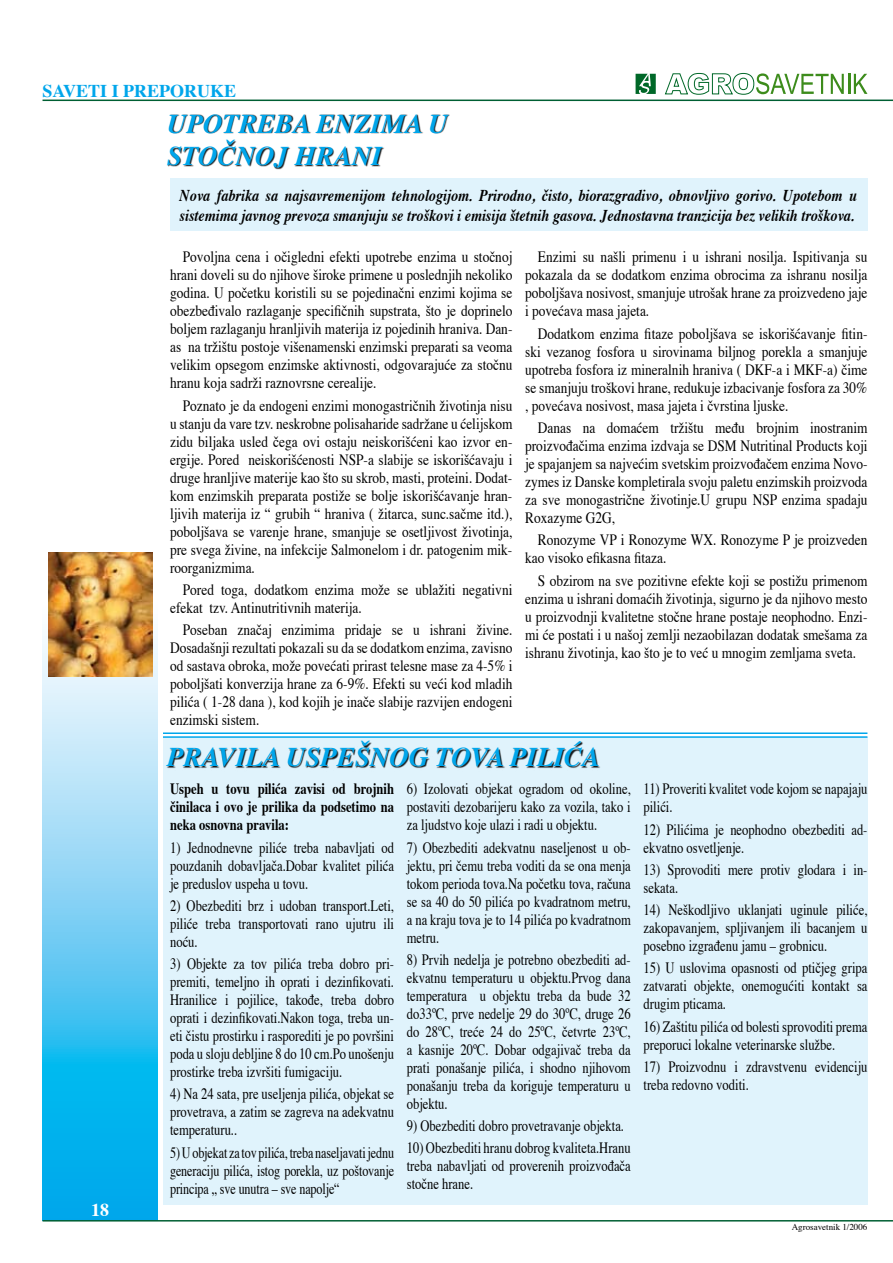
<style>
.page{position:relative;width:893px;height:1263px;background:#fff}
.page>*{position:absolute;margin:0;border:0;box-sizing:border-box;transform-origin:0 0}
.t1{font:italic 700 27px/32.4px "Times";color:#00a6eb}
.t2{font:700 18px "Times";color:#00a6eb}
.t3{font:700 18px "Times";color:#fff}
.t4{font:italic 700 16.5px/19.8px "Times";color:#000;scale:.86 1}
.t5{font:15.75px/18px "Times";color:#000;text-align:justify;scale:.85 1}
.t6{font:15.75px/18px "Times";color:#000;text-align:justify;scale:.8 1}
.t7{font:15.75px/18px "Times";color:#000;text-align:justify;scale:.77 1}
.t8{font:700 15.75px/18px "Times";color:#000;text-align:justify;scale:.8 1}
.t9{font:9px "Times";color:#000}
</style>
<div class="page">
<div style="left:163px;top:737px;width:704px;height:468px;background:#e0f3fc"></div>
<div style="left:170px;top:178px;width:697px;height:52px;background:#e0f3fc"></div>
<hr style="left:43px;top:100px;width:850px;height:1px;background:#005f33">
<div style="left:168px;top:115px;width:458px;height:84px;background:#000;opacity:.9"></div>
<svg style="left:636px;top:74px;width:20px;height:20px"></svg>
<svg style="left:665px;top:73px;width:179px;height:22px"></svg>
<hr style="left:848px;top:74px;width:2px;height:20px;background:#3d8c1c">
<svg style="left:854px;top:74px;width:13px;height:20px"></svg>
<svg style="left:43px;top:597px;width:114px;height:623px;background:#66cbf2"></svg>
<hr style="left:43px;top:1220px;width:850px;height:1px;background:#005f33">
<img style="left:49px;top:552px;width:104px;height:124px">
<div style="left:167px;top:741px;width:490px;height:76px;background:#000;opacity:.9"></div>
<hr style="left:163px;top:736px;width:704px;height:2px;background:#00a6eb">
<hr style="left:163px;top:732px;width:704px;height:2px;background:#00a6eb">
<p class="t2" style="left:43px;top:74px;width:195px">SAVETI I PREPORUKE</p>
<h1 class="t1" style="left:167px;top:105px;width:282px">UPOTREBA ENZIMA U<br>STOČNOJ HRANI</h1>
<p class="t4" style="left:180px;top:184px;width:789px">Nova fabrika sa najsavremenijom tehnologijom. Prirodno, čisto, biorazgradivo, obnovljivo gorivo. Upotebom u sistemima javnog prevoza smanjuju se troškovi i emisija štetnih gasova. Jednostavna tranzicija bez velikih troškova.</p>
<p class="t5" style="left:170px;top:247px;width:404px;text-indent:13px">Povoljna cena i očigledni efekti upotrebe enzima u stočnoj hrani doveli su do njihove široke primene u poslednjih nekoliko godina. U početku koristili su se pojedinačni enzimi kojima se obezbeđivalo razlaganje specifičnih supstrata, što je doprinelo boljem razlaganju hranljivih materija iz pojedinih hraniva. Dan&shy;as na tržištu postoje višenamenski enzimski preparati sa veoma velikim opsegom enzimske aktivnosti, odgovarajuće za stočnu hranu koja sadrži raznovrsne cerealije.</p>
<p class="t5" style="left:170px;top:395px;width:404px;text-indent:13px">Poznato je da endogeni enzimi monogastričnih životinja nisu u stanju da vare tzv. neskrobne polisaharide sadržane u ćelijskom zidu biljaka usled čega ovi ostaju neiskorišćeni kao izvor en&shy;ergije. Pored neiskorišćenosti NSP-a slabije se iskorišćavaju i druge hranljive materije kao što su skrob, masti, proteini. Dodat&shy;kom enzimskih preparata postiže se bolje iskorišćavanje hran&shy;ljivih materija iz “ grubih “ hraniva ( žitarca, sunc.sačme itd.), poboljšava se varenje hrane, smanjuje se osetljivost životinja, pre svega živine, na infekcije Salmonelom i dr. patogenim mik&shy;roorganizmima.</p>
<p class="t5" style="left:170px;top:579px;width:404px;text-indent:13px">Pored toga, dodatkom enzima može se ublažiti negativni efekat tzv. Antinutritivnih materija.</p>
<p class="t5" style="left:170px;top:620px;width:404px;text-indent:13px">Poseban značaj enzimima pridaje se u ishrani živine.<br>Dosadašnji rezultati pokazali su da se dodatkom enzima, zavisno od sastava obroka, može povećati prirast telesne mase za 4-5% i poboljšati konverzija hrane za 6-9%. Efekti su veći kod mladih pilića ( 1-28 dana ), kod kojih je inače slabije razvijen endogeni enzimski sistem.</p>
<p class="t5" style="left:525px;top:247px;width:404px;text-indent:13px">Enzimi su našli primenu i u ishrani nosilja. Ispitivanja su pokazala da se dodatkom enzima obrocima za ishranu nosilja poboljšava nosivost, smanjuje utrošak hrane za proizvedeno jaje i povećava masa jajeta.</p>
<p class="t5" style="left:525px;top:323px;width:404px;text-indent:13px">Dodatkom enzima fitaze poboljšava se iskorišćavanje fitin&shy;ski vezanog fosfora u sirovinama biljnog porekla a smanjuje upotreba fosfora iz mineralnih hraniva ( DKF-a i MKF-a) čime se smanjuju troškovi hrane, redukuje izbacivanje fosfora za 30% , povećava nosivost, masa jajeta i čvrstina ljuske.</p>
<p class="t5" style="left:525px;top:417px;width:404px;text-indent:13px">Danas na domaćem tržištu među brojnim inostranim proizvođačima enzima izdvaja se DSM Nutritinal Products koji je spajanjem sa najvećim svetskim proizvođačem enzima Novo&shy;zymes iz Danske kompletirala svoju paletu enzimskih proizvoda za sve monogastrične životinje.U grupu NSP enzima spadaju Roxazyme G2G,</p>
<p class="t5" style="left:525px;top:530px;width:404px;text-indent:13px">Ronozyme VP i Ronozyme WX. Ronozyme P je proizveden kao visoko efikasna fitaza.</p>
<p class="t5" style="left:525px;top:570px;width:404px;text-indent:13px">S obzirom na sve pozitivne efekte koji se postižu primenom enzima u ishrani domaćih životinja, sigurno je da njihovo mesto u proizvodnji kvalitetne stočne hrane postaje neophodno. Enzi&shy;mi će postati i u našoj zemlji nezaobilazan dodatak smešama za ishranu životinja, kao što je to već u mnogim zemljama sveta.</p>
<p class="t3" style="left:91px;top:1192px;width:19px">18</p>
<h1 class="t1" style="left:167px;top:739px;width:434px">PRAVILA USPEŠNOG TOVA PILIĆA</h1>
<p class="t8" style="left:170px;top:778px;width:281px">Uspeh u tovu pilića zavisi od brojnih činilaca i ovo je prilika da podsetimo na neka osnovna pravila:</p>
<p class="t6" style="left:170px;top:837px;width:281px">1) Jednodnevne piliće treba nabavljati od pouzdanih dobavljača.Dobar kvalitet pilića je preduslov uspeha u tovu.</p>
<p class="t6" style="left:170px;top:895px;width:281px">2) Obezbediti brz i udoban transport.Leti, piliće treba transportovati rano ujutru ili noću.</p>
<p class="t6" style="left:170px;top:953px;width:281px">3) Objekte za tov pilića treba dobro pri&shy;premiti, temeljno ih oprati i dezinfikovati.<br>Hranilice i pojilice, takođe, treba dobro oprati i dezinfikovati.Nakon toga, treba un&shy;eti čistu prostirku i rasporediti je po površini poda u sloju debljine 8 do 10 cm.Po unošenju prostirke treba izvršiti fumigaciju.</p>
<p class="t6" style="left:170px;top:1084px;width:282px">4) Na 24 sata, pre useljenja pilića, objekat se provetrava, a zatim se zagreva na adekvatnu temperaturu..</p>
<p class="t7" style="left:170px;top:1142px;width:292px">5) U objekat za tov pilića, treba naseljavati jednu generaciju pilića, istog porekla, uz poštovanje principa „ sve unutra – sve napolje“</p>
<p class="t6" style="left:407px;top:779px;width:281px">6) Izolovati objekat ogradom od okoline, postaviti dezobarijeru kako za vozila, tako i za ljudstvo koje ulazi i radi u objektu.</p>
<p class="t6" style="left:407px;top:837px;width:282px">7) Obezbediti adekvatnu naseljenost u ob&shy;jektu, pri čemu treba voditi da se ona menja tokom perioda tova.Na početku tova, računa se sa 40 do 50 pilića po kvadratnom metru, a na kraju tova je to 14 pilića po kvadratnom metru.</p>
<p class="t6" style="left:407px;top:949px;width:281px">8) Prvih nedelja je potrebno obezbediti ad&shy;ekvatnu temperaturu u objektu.Prvog dana temperatura u objektu treba da bude 32 do33ºC, prve nedelje 29 do 30ºC, druge 26 do 28ºC, treće 24 do 25ºC, četvrte 23ºC, a kasnije 20ºC. Dobar odgajivač treba da prati ponašanje pilića, i shodno njihovom ponašanju treba da koriguje temperaturu u objektu.</p>
<p class="t6" style="left:407px;top:1115px;width:273px">9) Obezbediti dobro provetravanje objekta.</p>
<p class="t6" style="left:407px;top:1138px;width:281px">10) Obezbediti hranu dobrog kvaliteta.Hranu treba nabavljati od proverenih proizvođača stočne hrane.</p>
<p class="t6" style="left:643px;top:779px;width:281px">11) Proveriti kvalitet vode kojom se napajaju pilići.</p>
<p class="t6" style="left:643px;top:819px;width:281px">12) Pilićima je neophodno obezbediti ad&shy;ekvatno osvetljenje.</p>
<p class="t6" style="left:643px;top:859px;width:281px">13) Sprovoditi mere protiv glodara i in&shy;sekata.</p>
<p class="t6" style="left:643px;top:899px;width:281px">14) Neškodljivo uklanjati uginule piliće, zakopavanjem, spljivanjem ili bacanjem u posebno izgrađenu jamu – grobnicu.</p>
<p class="t6" style="left:643px;top:958px;width:281px">15) U uslovima opasnosti od ptičjeg gripa zatvarati objekte, onemogućiti kontakt sa drugim pticama.</p>
<p class="t6" style="left:643px;top:1016px;width:281px">16) Zaštitu pilića od bolesti sprovoditi prema preporuci lokalne veterinarske službe.</p>
<p class="t6" style="left:643px;top:1056px;width:281px">17) Proizvodnu i zdravstvenu evidenciju treba redovno voditi.</p>
<p class="t9" style="left:792px;top:1218px;width:77px">Agrosavetnik 1/2006</p>
</div>
